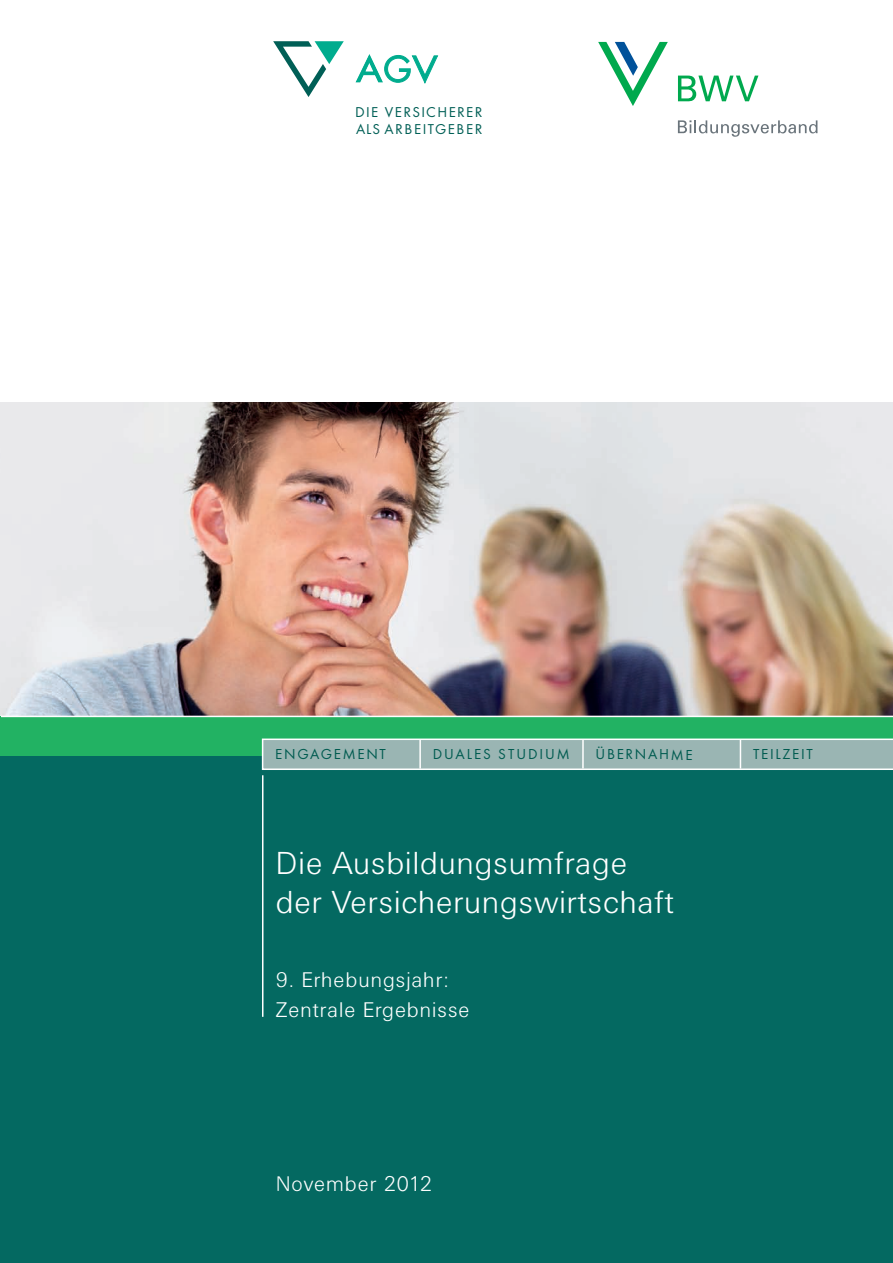
<style>
.page{position:relative;width:893px;height:1263px;background:#fff}
.page>*{position:absolute;margin:0;border:0;box-sizing:border-box;transform-origin:0 0}
.t1{font:300 31.5px/39px "Univers BQ";letter-spacing:.03em;color:#fff}
.t2{font:300 21px/29.1px "Univers BQ";letter-spacing:.045em;color:#fff}
.t3{font:15px "Futura T";letter-spacing:.115em;color:#005b50}
.t4{font:14.85px/17.5px "Futura T";letter-spacing:.095em;color:#005f56}
</style>
<div class="page">
<img style="left:0;top:403px;width:893px;height:313px">
<div style="left:0;top:751px;width:893px;height:512px;background:#046961"></div>
<div style="left:0;top:717px;width:893px;height:39px;background:#22b263"></div>
<hr style="left:262px;top:775px;width:1px;height:242px;background:#fff">
<svg style="left:262px;top:738px;width:631px;height:32px;background:#a1bcb9"></svg>
<hr style="left:739px;top:739px;width:2px;height:29px;background:#fff">
<svg style="left:273px;top:41px;width:71px;height:56px"></svg>
<svg style="left:355px;top:54px;width:83px;height:30px"></svg>
<svg style="left:598px;top:42px;width:69px;height:64px"></svg>
<svg style="left:678px;top:76px;width:80px;height:25px"></svg>
<svg style="left:678px;top:120px;width:139px;height:17px"></svg>
<p class="t4" style="left:355px;top:103px;width:129px">DIE VERSICHERER<br>ALS ARBEITGEBER</p>
<p class="t3" style="left:275px;top:745px;width:112px">ENGAGEMENT</p>
<p class="t3" style="left:432px;top:745px;width:139px">DUALES STUDIUM</p>
<p class="t3" style="left:595px;top:745px;width:98px">ÜBERNAHME</p>
<p class="t3" style="left:753px;top:745px;width:61px">TEILZEIT</p>
<p class="t1" style="left:276px;top:843px;width:399px">Die Ausbildungsumfrage der Versicherungswirtschaft</p>
<p class="t2" style="left:276px;top:965px;width:195px">9. Erhebungsjahr:<br>Zentrale Ergebnisse</p>
<p class="t2" style="left:276px;top:1169px;width:158px">November 2012</p>
</div>
